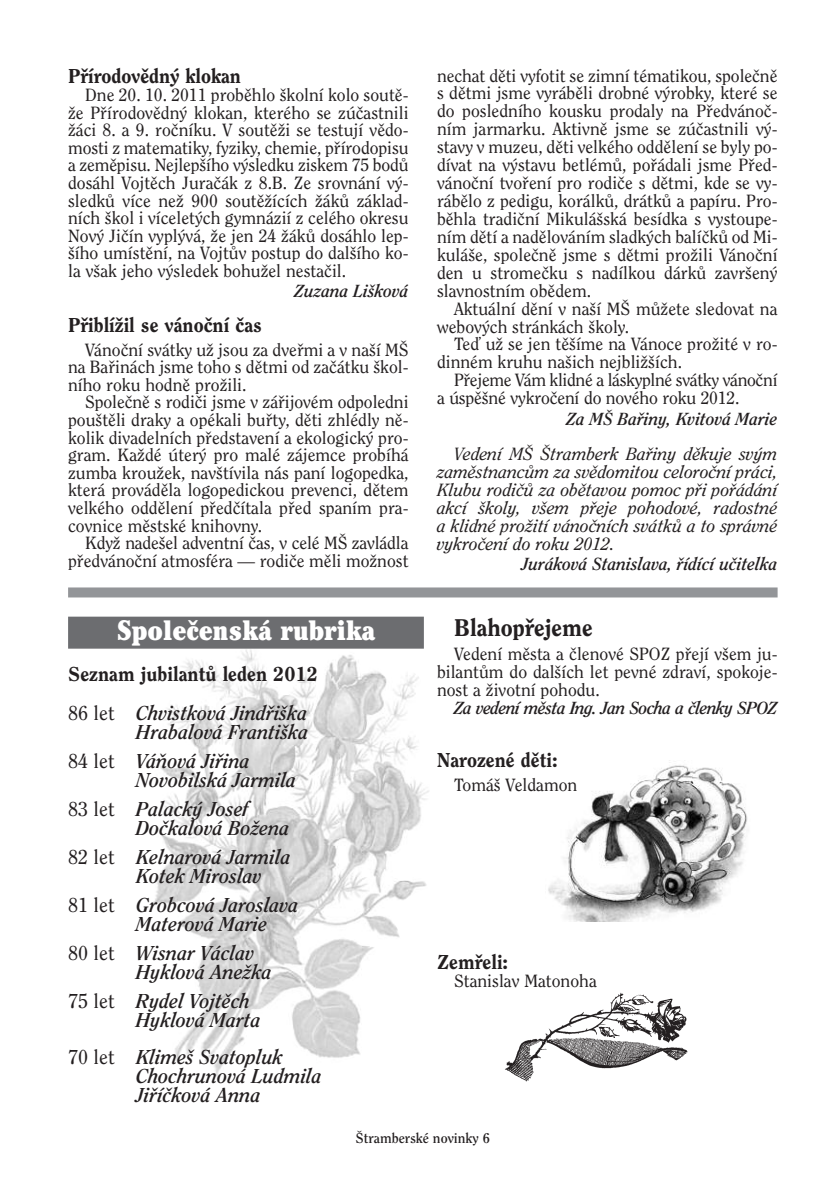
<style>
.page{position:relative;width:840px;height:1191px;background:#fff}
.page>*{position:absolute;margin:0;border:0;box-sizing:border-box;transform-origin:0 0}
.t1{font:900 condensed 28px "Cheltenham CE";color:#fff}
.t2{font:800 24px "Clearface CE";color:#231f20}
.t3{font:italic 700 20px/29.2px "Clearface CE";color:#231f20}
.t4{font:800 20px/39.2px "Clearface CE";color:#231f20}
.t5{font:17.6px/17.6px "Clearface CE";color:#231f20;text-align:justify}
.t6{font:italic 17.6px/18px "Clearface CE";color:#231f20;text-align:justify}
.t7{font:17.6px/18px "Clearface CE";letter-spacing:-.02em;color:#231f20}
.t8{font:italic 700 17.4px "Clearface CE";color:#231f20}
.t9{font:italic 700 17.4px "Clearface CE";letter-spacing:-.03em;color:#231f20}
.t10{font:700 14px "Clearface CE";color:#231f20}
.s1{font-weight:400}
.s2{font-weight:700;font-style:italic}
.s3{font-weight:400;font-style:normal}
</style>
<div class="page">
<img style="left:548px;top:760px;width:200px;height:162px">
<img style="left:153px;top:647px;width:276px;height:430px">
<div style="left:68px;top:616px;width:355px;height:32px;background:#6c6d70"></div>
<div style="left:68px;top:587px;width:709px;height:10px;background:#939598"></div>
<img style="left:505px;top:992px;width:182px;height:89px">
<p class="t4" style="left:68px;top:58px;width:174px">Pfiírodovûdn˘ klokan</p>
<p class="t5" style="left:68px;top:87px;width:342px;text-indent:17px">Dne 20. 10. 2011 probûhlo ‰kolní kolo soutû-Ïe Pfiírodovûdn˘ klokan, kterého se zúãastnili Ïáci 8. a 9. roãníku. V soutûÏi se testují vûdo&shy;mosti z matematiky, fyziky, chemie, pfiírodopisu a zemûpisu. Nejlep‰ího v˘sledku ziskem 75 bodÛ dosáhl Vojtûch Juraãák z 8.B. Ze srovnání v˘- sledkÛ více neÏ 900 soutûÏících ÏákÛ základ&shy;ních ‰kol i vícelet˘ch gymnázií z celého okresu Nov˘ Jiãín vypl˘vá, Ïe jen 24 ÏákÛ dosáhlo lep-‰ího umístûní, na VojtÛv postup do dal‰ího ko&shy;la v‰ak jeho v˘sledek bohuÏel nestaãil.</p>
<p class="t8" style="left:294px;top:285px;width:116px">Zuzana Li‰ková</p>
<p class="t4" style="left:68px;top:307px;width:195px">PfiiblíÏil se vánoãní ãas</p>
<p class="t5" style="left:68px;top:342px;width:342px;text-indent:17px">Vánoãní svátky uÏ jsou za dvefimi a v na‰í M· na Bafiinách jsme toho s dûtmi od zaãátku ‰kol&shy;ního roku hodnû proÏili.</p>
<p class="t5" style="left:68px;top:395px;width:342px;text-indent:17px">Spoleãnû s rodiãi jsme v záfiijovém odpoledni pou‰tûli draky a opékali bufity, dûti zhlédly nû&shy;kolik divadelních pfiedstavení a ekologick˘ pro&shy;gram. KaÏdé úter˘ pro malé zájemce probíhá zumba krouÏek, nav‰tívila nás paní logopedka, která provádûla logopedickou prevenci, dûtem velkého oddûlení pfiedãítala pfied spaním pra&shy;covnice mûstské knihovny.</p>
<p class="t5" style="left:68px;top:536px;width:342px;text-align:right">KdyÏ nade‰el adventní ãas, v celé M· zavládla pfiedvánoãní atmosféra — rodiãe mûli moÏnost</p>
<h1 class="t1" style="left:116px;top:620px;width:260px">Společenská rubrika</h1>
<p class="t4" style="left:68px;top:656px;width:251px">Seznam jubilantÛ leden 2012<br><span class="s1">86 let</span> <span class="s2">Chvistková Jindfii‰ka</span></p>
<p class="t3" style="left:68px;top:719px;width:242px;text-indent:68px">Hrabalová Franti‰ka<br><span class="s3">84 let</span> VáÀová Jifiina</p>
<p class="t3" style="left:68px;top:767px;width:229px;text-indent:68px">Novobilská Jarmila<br><span class="s3">83 let</span> Palack˘ Josef</p>
<p class="t3" style="left:68px;top:815px;width:224px;text-align:right">Doãkalová BoÏena<br><span class="s3">82 let</span> Kelnarová Jarmila</p>
<p class="t3" style="left:68px;top:863px;width:232px;text-indent:68px">Kotek Miroslav<br><span class="s3">81 let</span> Grobcová Jaroslava</p>
<p class="t3" style="left:68px;top:911px;width:201px;text-indent:68px">Materová Marie<br><span class="s3">80 let</span> Wisnar Václav</p>
<p class="t3" style="left:68px;top:959px;width:205px;text-indent:68px">Hyklová AneÏka<br><span class="s3">75 let</span> Rydel Vojtûch</p>
<p class="t3" style="left:68px;top:1002px;width:216px;line-height:37.6px;text-indent:68px">Hyklová Marta<br><span class="s3">70 let</span> Klime‰ Svatopluk</p>
<p class="t3" style="left:136px;top:1068px;width:187px;line-height:18.8px">Chochrunová Ludmila<br>Jifiíãková Anna</p>
<p class="t5" style="left:437px;top:68px;width:342px">nechat dûti vyfotit se zimní tématikou, spoleãnû s dûtmi jsme vyrábûli drobné v˘robky, které se do posledního kousku prodaly na Pfiedvánoã&shy;ním jarmarku. Aktivnû jsme se zúãastnili v˘- stavy v muzeu, dûti velkého oddûlení se byly po&shy;dívat na v˘stavu betlémÛ, pofiádali jsme Pfied&shy;vánoãní tvofiení pro rodiãe s dûtmi, kde se vy&shy;rábûlo z pedigu, korálkÛ, drátkÛ a papíru. Pro&shy;bûhla tradiãní Mikulá‰ská besídka s vystoupe&shy;ním dûtí a nadûlováním sladk˘ch balíãkÛ od Mi&shy;kulá‰e, spoleãnû jsme s dûtmi proÏili Vánoãní den u stromeãku s nadílkou dárkÛ zavr‰en˘ slavnostním obûdem.</p>
<p class="t5" style="left:437px;top:301px;width:342px;text-indent:17px">Aktuální dûní v na‰í M· mÛÏete sledovat na webov˘ch stránkách ‰koly.</p>
<p class="t5" style="left:437px;top:337px;width:342px;text-indent:17px">Teì uÏ se jen tû‰íme na Vánoce proÏité v ro&shy;dinném kruhu na‰ich nejbliÏ‰ích.</p>
<p class="t7" style="left:437px;top:373px;width:342px;text-indent:17px">Pfiejeme Vám klidné a láskyplné svátky vánoãní a úspû‰né vykroãení do nového roku 2012.</p>
<p class="t8" style="left:566px;top:412px;width:212px">Za M· Bafiiny, Kvitová Marie</p>
<p class="t6" style="left:437px;top:447px;width:342px;text-indent:17px">Vedení M· ·tramberk Bafiiny dûkuje sv˘m zamûstnancÛm za svûdomitou celoroãní práci, Klubu rodiãÛ za obûtavou pomoc pfii pofiádání akcí ‰koly, v‰em pfieje pohodové, radostné a klidné proÏití vánoãních svátkÛ a to správné vykroãení do roku 2012.</p>
<p class="t8" style="left:521px;top:558px;width:257px">Juráková Stanislava, fiídící uãitelka</p>
<h2 class="t2" style="left:454px;top:619px;width:140px">Blahopfiejeme</h2>
<p class="t5" style="left:437px;top:646px;width:342px;text-indent:17px">Vedení mûsta a ãlenové SPOZ pfiejí v‰em ju&shy;bilantÛm do dal‰ích let pevné zdraví, spokoje&shy;nost a Ïivotní pohodu.</p>
<p class="t9" style="left:454px;top:701px;width:325px">Za vedení mûsta Ing. Jan Socha a ãlenky SPOZ</p>
<p class="t4" style="left:437px;top:742px;width:122px">Narozené dûti:</p>
<p class="t5" style="left:454px;top:777px;width:125px">Tomá‰ Veldamon</p>
<p class="t4" style="left:437px;top:944px;width:73px">Zemfieli:</p>
<p class="t5" style="left:454px;top:973px;width:144px">Stanislav Matonoha</p>
<p class="t10" style="left:356px;top:1133px;width:135px">·tramberské novinky 6</p>
</div>
